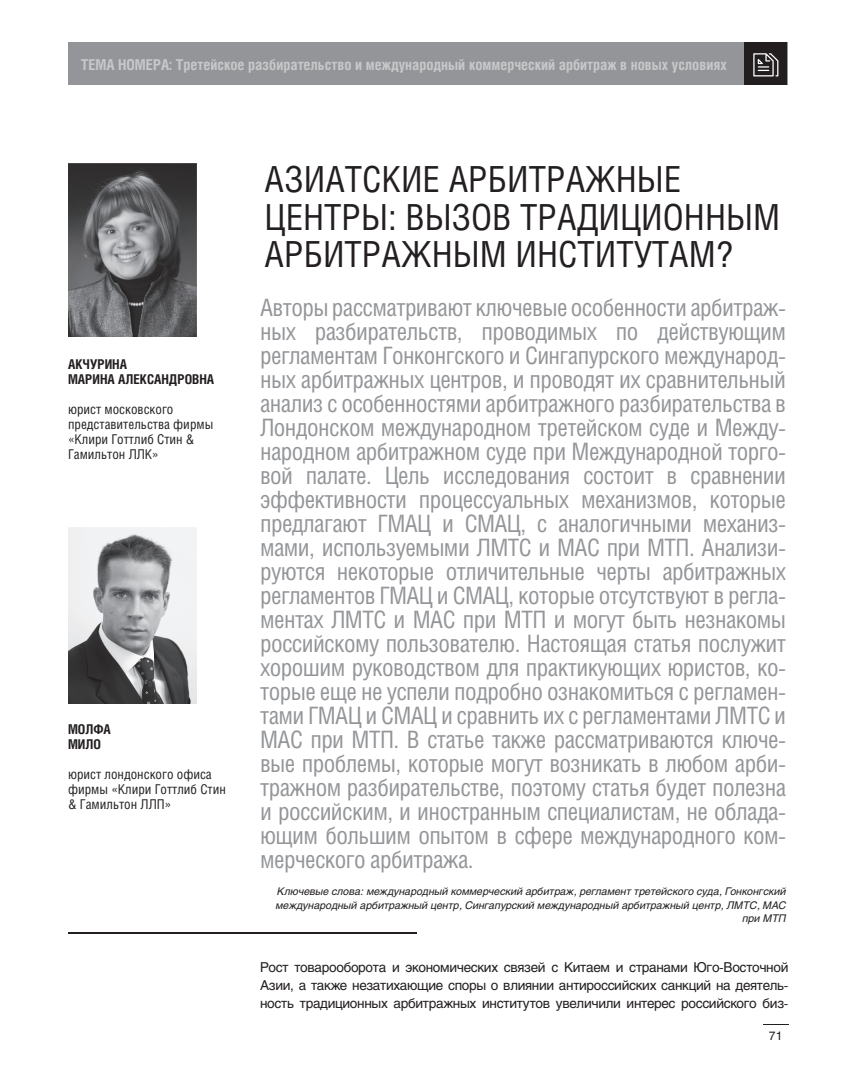
<style>
.page{position:relative;width:851px;height:1089px;background:#fff}
.page>*{position:absolute;margin:0;border:0;box-sizing:border-box;transform-origin:0 0}
.t1{font:36px/37.5px "Helios Cond";color:#231f20}
.t2{font:24px/24px "Helios Cond";letter-spacing:-.025em;color:#939598;text-align:justify}
.t3{font:700 15px "Helios Cond";color:#c7c8ca}
.t4{font:13.5px/18px "Helios";letter-spacing:-.025em;color:#231f20;text-align:justify}
.t5{font:13.5px/15px "Helios Cond";color:#231f20}
.t6{font:700 13.5px/15px "Helios Cond";color:#231f20}
.t7{font:12px "Helios";color:#231f20}
.t8{font:italic 10.5px/13.5px "Helios";color:#231f20;text-align:right}
</style>
<div class="page">
<img style="left:68px;top:163px;width:128px;height:174px">
<img style="left:68px;top:527px;width:128px;height:176px">
<svg style="left:763px;top:1024px;width:25px;height:1px"></svg>
<div style="left:68px;top:43px;width:719px;height:42px;background:#939598"></div>
<div style="left:744px;top:43px;width:42px;height:42px;background:#221e20"></div>
<svg style="left:753px;top:53px;width:25px;height:23px"></svg>
<hr style="left:68px;top:932px;width:349px;height:2px;background:#231f20">
<p class="t3" style="left:81px;top:59px;width:647px">ТЕМА НОМЕРА: Третейское разбирательство и международный коммерческий арбитраж в новых условиях</p>
<p class="t6" style="left:68px;top:358px;width:148px">АКЧУРИНА<br>МАРИНА АЛЕКСАНДРОВНА</p>
<p class="t5" style="left:68px;top:403px;width:147px">юрист московского представительства фирмы «Клири Готтлиб Стин &amp;<br>Гамильтон ЛЛК»</p>
<p class="t6" style="left:68px;top:723px;width:44px">МОЛФА<br>МИЛО</p>
<p class="t5" style="left:68px;top:768px;width:159px">юрист лондонского офиса фирмы «Клири Готтлиб Стин &amp; Гамильтон ЛЛП»</p>
<h1 class="t1" style="left:264px;top:164px;width:517px">АЗИАТСКИЕ АРБИТРАЖНЫЕ<br>ЦЕНТРЫ: ВЫЗОВ ТРАДИЦИОННЫМ<br>АРБИТРАЖНЫМ ИНСТИТУТАМ?</h1>
<p class="t2" style="left:260px;top:298px;width:527px">Авторы рассматривают ключевые особенности арбитраж&shy;ных разбирательств, проводимых по действующим регламен там Гонконгского и Сингапурского международ&shy;ных арбитражных центров, и проводят их сравнительный анализ с особенностями арбитражного разбирательства в Лондонском международном третейском суде и Между&shy;народном арбитражном суде при Международной торго&shy;вой палате. Цель исследования состоит в сравнении эффек тив ности процессуальных механизмов, которые предлагают ГМАЦ и СМАЦ, с аналогичными механиз&shy;мами, используемыми ЛМТС и МАС при МТП. Анализи&shy;руются некоторые отличительные черты арбитражных регламентов ГМАЦ и СМАЦ, которые отсутствуют в регла&shy;ментах ЛМТС и МАС при МТП и могут быть незнакомы российскому пользователю. Настоящая статья послужит хорошим руководством для практикующих юристов, ко&shy;торые еще не успели подробно ознакомиться с регламен&shy;тами ГМАЦ и СМАЦ и сравнить их с регламентами ЛМТС и МАС при МТП. В статье также рассматриваются ключе&shy;вые проблемы, которые могут возникать в любом арби&shy;тражном разбирательстве, поэтому статья будет полезна и российским, и иностранным специалистам, не облада&shy;ющим большим опытом в сфере международного ком&shy;мерческого арбитража.</p>
<p class="t8" style="left:276px;top:885px;width:511px">Ключевые слова: международный коммерческий арбитраж, регламент третейского суда, Гонконгский международный арбитражный центр, Сингапурский международный арбитражный центр, ЛМТС, МАС при МТП</p>
<p class="t4" style="left:260px;top:959px;width:529px">Рост товарооборота и экономических связей с Китаем и странами Юго-Восточной Азии, а также незатихающие споры о влиянии антироссийских санкций на деятель&shy;ность традиционных арбитражных институтов увеличили интерес российского биз-</p>
<p class="t7" style="left:768px;top:1030px;width:15px">71</p>
</div>
